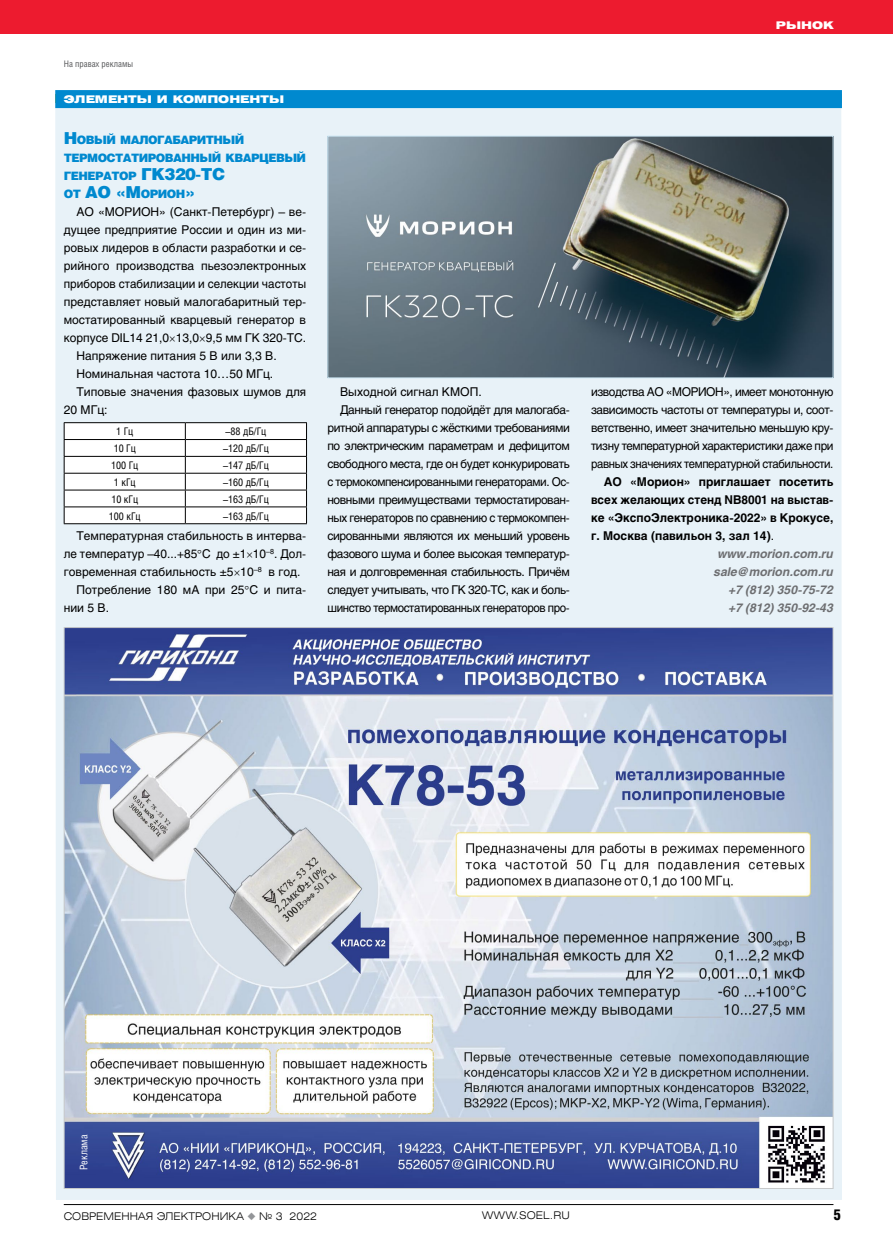
<style>
.page{position:relative;width:893px;height:1251px;background:#fff}
.page>*{position:absolute;margin:0;border:0;box-sizing:border-box;transform-origin:0 0}
.t1{font:15px "Helios Cond Black C";color:#000}
.t2{font:12px/18px "Helios C";letter-spacing:-.035em;color:#000;text-align:justify}
.t3{font:12px "Helios C";color:#000}
.t4{font:700 12px "Helios C";color:#000}
.t5{font:italic 700 12px "Helios C";color:#6d6e71}
.t6{font:12px "Helios C";letter-spacing:-.035em;color:#000;scale:.95 1}
.t7{font:12px "Helios C";letter-spacing:-.035em;color:#000;scale:.96 1}
.t8{font:11.55px/18px "Helios Black C";letter-spacing:-.05em;color:#0089cf}
.t9{font:10.5px "Helios Cond C";color:#000}
.t10{font:10.5px "Helios Ext Light C";color:#000}
.t11{font:10.5px "Helios Ext Black C";color:#fff}
.t12{font:10.5px "Helios Cond C";color:#fff}
.t13{font:9px "Helios Cond C";color:#58595b}
.s1{font-size:16.5px}
.s2{font-weight:400}
.s3{color:#939598}
</style>
<div class="page">
<div style="left:0;top:0;width:893px;height:34px;background:#ed1b2f"></div>
<hr style="left:64px;top:1203px;width:769px;height:1px;background:#000">
<div style="left:55px;top:108px;width:787px;height:1091px;background:#e8f2f8"></div>
<div style="left:55px;top:90px;width:787px;height:18px;background:#0089cf"></div>
<img style="left:66px;top:629px;width:765px;height:557px">
<svg style="left:64px;top:422px;width:243px;height:101px"></svg>
<hr style="left:64px;top:523px;width:121px;height:1px;background:#000">
<hr style="left:185px;top:523px;width:122px;height:1px;background:#000">
<img style="left:329px;top:138px;width:502px;height:238px">
<div style="left:327px;top:136px;width:506px;height:242px;border:1px solid #cde7f4"></div>
<svg style="left:170px;top:336px;width:5px;height:6px"></svg>
<svg style="left:200px;top:336px;width:5px;height:6px"></svg>
<svg style="left:247px;top:552px;width:5px;height:6px"></svg>
<svg style="left:234px;top:570px;width:6px;height:6px"></svg>
<svg style="left:245px;top:586px;width:4px;height:3px"></svg>
<p class="t13" style="left:64px;top:58px;width:71px">На правах рекламы</p>
<p class="t11" style="left:64px;top:92px;width:222px">ЭЛЕМЕНТЫ И КОМПОНЕНТЫ</p>
<p class="t8" style="left:64px;top:130px;width:244px"><span class="s1">Н</span> овый малогабаритный термостатированный кварцевый генератор <span class="s1">ГК320-ТС<br></span>от <span class="s1">АО «М</span>орион<span class="s1">»</span></p>
<p class="t3" style="left:77px;top:205px;width:231px">АО «МОРИОН» (Санкт-Петербург) – ве-</p>
<p class="t3" style="left:64px;top:223px;width:244px">дущее предприятие России и один из ми-</p>
<p class="t3" style="left:64px;top:241px;width:244px">ровых лидеров в области разработки и се-</p>
<p class="t3" style="left:64px;top:259px;width:244px">рийного производства пьезоэлектронных</p>
<p class="t3" style="left:64px;top:277px;width:244px">приборов стабилизации и селекции частоты</p>
<p class="t3" style="left:64px;top:295px;width:244px">представляет новый малогабаритный тер-</p>
<p class="t3" style="left:64px;top:313px;width:244px">мостатированный кварцевый генератор в</p>
<p class="t3" style="left:64px;top:331px;width:244px">корпусе DIL14 21,0 13,0 9,5 мм ГК 320-ТС.</p>
<p class="t3" style="left:77px;top:349px;width:202px">Напряжение питания 5 В или 3,3 В.</p>
<p class="t3" style="left:77px;top:367px;width:198px">Номинальная частота 10…50 МГц.</p>
<p class="t3" style="left:77px;top:385px;width:231px">Типовые значения фазовых шумов для</p>
<p class="t2" style="left:64px;top:401px;width:45px">20 МГц:</p>
<p class="t9" style="left:116px;top:425px;width:19px">1 Гц</p>
<p class="t9" style="left:226px;top:425px;width:42px">–88 дБ/Гц</p>
<p class="t9" style="left:114px;top:442px;width:24px">10 Гц</p>
<p class="t9" style="left:223px;top:442px;width:47px">–120 дБ/Гц</p>
<p class="t9" style="left:111px;top:459px;width:29px">100 Гц</p>
<p class="t9" style="left:223px;top:459px;width:47px">–147 дБ/Гц</p>
<p class="t9" style="left:114px;top:475px;width:23px">1 кГц</p>
<p class="t9" style="left:223px;top:475px;width:47px">–160 дБ/Гц</p>
<p class="t9" style="left:111px;top:492px;width:28px">10 кГц</p>
<p class="t9" style="left:223px;top:492px;width:47px">–163 дБ/Гц</p>
<p class="t9" style="left:109px;top:509px;width:33px">100 кГц</p>
<p class="t9" style="left:223px;top:509px;width:47px">–163 дБ/Гц</p>
<p class="t3" style="left:77px;top:529px;width:231px">Температурная стабильность в интерва-</p>
<p class="t3" style="left:64px;top:547px;width:244px">ле температур –40...+85 С до ±1 10<sup>–8</sup>. Дол-</p>
<p class="t3" style="left:64px;top:565px;width:238px">говременная стабильность ±5 10<sup>–8</sup> в год.</p>
<p class="t3" style="left:77px;top:583px;width:231px">Потребление 180 мА при 25 С и пита-</p>
<p class="t2" style="left:64px;top:599px;width:47px">нии 5 В.</p>
<p class="t11" style="left:776px;top:19px;width:59px">РЫНОК</p>
<p class="t3" style="left:340px;top:385px;width:143px">Выходной сигнал КМОП.</p>
<p class="t2" style="left:340px;top:401px;width:231px">Данный генератор подойдёт для малогаба-</p>
<p class="t2" style="left:327px;top:419px;width:244px">ритной аппаратуры с жёсткими требованиями</p>
<p class="t2" style="left:327px;top:437px;width:244px">по электрическим параметрам и дефицитом</p>
<p class="t2" style="left:327px;top:455px;width:244px">свободного места, где он будет конкурировать</p>
<p class="t7" style="left:327px;top:475px;width:254px">с термокомпенсированными генераторами. Ос-</p>
<p class="t2" style="left:327px;top:491px;width:244px">новными преимуществами термостатирован-</p>
<p class="t2" style="left:327px;top:509px;width:244px">ных генераторов по сравнению с термокомпен-</p>
<p class="t2" style="left:327px;top:527px;width:244px">сированными являются их меньший уровень</p>
<p class="t2" style="left:327px;top:545px;width:244px">фазового шума и более высокая температур-</p>
<p class="t2" style="left:327px;top:563px;width:244px">ная и долговременная стабильность. Причём</p>
<p class="t2" style="left:327px;top:581px;width:244px">следует учитывать, что ГК 320-ТС, как и боль-</p>
<p class="t6" style="left:327px;top:601px;width:257px">шинство термостатированных генераторов про-</p>
<p class="t2" style="left:591px;top:383px;width:244px">изводства АО «МОРИОН», имеет монотонную зависимость частоты от температуры и, соот&shy;ветственно, имеет значительно меньшую кру&shy;тизну температурной характеристики даже при равных значениях температурной стабильности.</p>
<p class="t4" style="left:604px;top:475px;width:231px">АО «Морион» приглашает посетить</p>
<p class="t4" style="left:591px;top:493px;width:244px">всех желающих стенд NВ8001 на выстав-</p>
<p class="t4" style="left:591px;top:511px;width:244px">ке «ЭкспоЭлектроника-2022» в Крокусе,</p>
<p class="t4" style="left:591px;top:529px;width:184px">г. Москва (павильон 3, зал 14)<span class="s2">.</span></p>
<p class="t5" style="left:718px;top:547px;width:117px">www.morion.com.ru</p>
<p class="t5" style="left:714px;top:565px;width:121px">sale@morion.com.ru</p>
<p class="t5" style="left:729px;top:583px;width:106px">+7 (812) 350-75-72</p>
<p class="t5" style="left:729px;top:601px;width:106px">+7 (812) 350-92-43</p>
<p class="t12" style="left:77px;top:1170px;width:37px;rotate:-90deg">Реклама</p>
<p class="t10" style="left:64px;top:1208px;width:255px">СОВРЕМЕННАЯ ЭЛЕКТРОНИКА <span class="s3">◆</span> № 3 2022</p>
<p class="t10" style="left:482px;top:1208px;width:89px">WWW.SOEL.RU</p>
<p class="t1" style="left:833px;top:1205px;width:9px">5</p>
</div>
